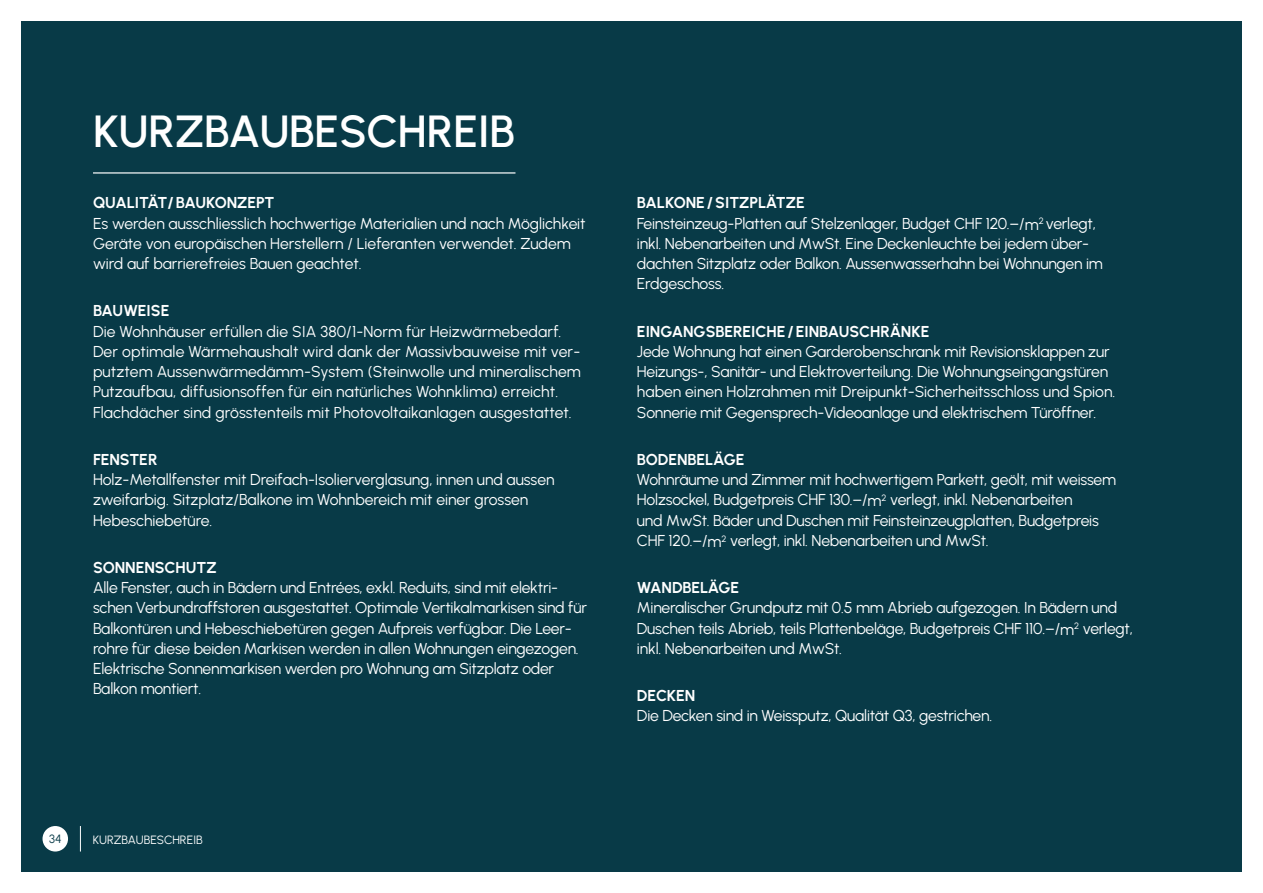
<style>
.page{position:relative;width:1263px;height:893px;background:#fff}
.page>*{position:absolute;margin:0;border:0;box-sizing:border-box;transform-origin:0 0}
.HAUS_D_fein{font:600 45px "Urbanist";color:#fff}
.t1{font:15.75px/20.2px "Urbanist";letter-spacing:-.01em;color:#fff}
.HAUS_D_fein-2{font:700 15.75px "Urbanist";letter-spacing:-.005em;color:#fff}
.t2{font:12px "Urbanist";color:#fff}
.t3{font:12px "Urbanist";color:#083a47}
</style>
<div class="page">
<div style="left:21px;top:21px;width:1221px;height:851px;background:#083a47"></div>
<hr style="left:93px;top:172px;width:422px;height:2px;background:#fff">
<div style="left:43px;top:826px;width:25px;height:25px;background:#fff;border-radius:50%"></div>
<svg style="left:80px;top:826px;width:1px;height:25px"></svg>
<p class="HAUS_D_fein" style="left:93px;top:101px;width:424px">KURZBAUBESCHREIB</p>
<p class="HAUS_D_fein-2" style="left:93px;top:192px;width:183px">QUALITÄT/BAUKONZEPT</p>
<p class="t1" style="left:93px;top:213px;width:494px">Es werden ausschliesslich hochwertige Materialien und nach Möglichkeit<br>Geräte von europäischen Herstellern / Lieferanten verwendet. Zudem wird auf barrierefreies Bauen geachtet.</p>
<p class="HAUS_D_fein-2" style="left:93px;top:300px;width:78px">BAUWEISE</p>
<p class="t1" style="left:93px;top:321px;width:489px">Die Wohnhäuser erfüllen die SIA 380/1-Norm für Heizwärmebedarf.<br>Der optimale Wärmehaushalt wird dank der Massivbauweise mit ver&shy;putztem Aussenwärmedämm-System (Steinwolle und mineralischem Putzaufbau, diffusionsoffen für ein natürliches Wohnklima) erreicht.<br>Flachdächer sind grösstenteils mit Photovoltaikanlagen ausgestattet.</p>
<p class="HAUS_D_fein-2" style="left:93px;top:448px;width:66px">FENSTER</p>
<p class="t1" style="left:93px;top:469px;width:463px">Holz-Metallfenster mit Dreifach-Isolierverglasung, innen und aussen zweifarbig. Sitzplatz/Balkone im Wohnbereich mit einer grossen<br>Hebeschiebetüre.</p>
<p class="HAUS_D_fein-2" style="left:93px;top:556px;width:125px">SONNENSCHUTZ</p>
<p class="t1" style="left:93px;top:577px;width:495px">Alle Fenster, auch in Bädern und Entrées, exkl. Reduits, sind mit elektri&shy;schen Verbundraffstoren ausgestattet. Optimale Vertikalmarkisen sind für Balkontüren und Hebeschiebetüren gegen Aufpreis verfügbar. Die Leer&shy;rohre für diese beiden Markisen werden in allen Wohnungen eingezogen.<br>Elektrische Sonnenmarkisen werden pro Wohnung am Sitzplatz oder Balkon montiert.</p>
<p class="t3" style="left:49px;top:831px;width:14px">34</p>
<p class="t2" style="left:93px;top:832px;width:111px">KURZBAUBESCHREIB</p>
<p class="HAUS_D_fein-2" style="left:637px;top:192px;width:169px">BALKONE/SITZPLÄTZE</p>
<p class="t1" style="left:637px;top:213px;width:460px">Feinsteinzeug-Platten auf Stelzenlager, Budget CHF 120.–/m<sup>2</sup> verlegt,</p>
<p class="t1" style="left:637px;top:233px;width:467px">inkl. Nebenarbeiten und MwSt. Eine Deckenleuchte bei jedem über&shy;dachten Sitzplatz oder Balkon. Aussenwasserhahn bei Wohnungen im<br>Erdgeschoss.</p>
<p class="HAUS_D_fein-2" style="left:637px;top:320px;width:294px">EINGANGSBEREICHE/EINBAUSCHRÄNKE</p>
<p class="t1" style="left:637px;top:341px;width:480px">Jede Wohnung hat einen Garderobenschrank mit Revisionsklappen zur<br>Heizungs-, Sanitär- und Elektroverteilung. Die Wohnungseingangstüren haben einen Holzrahmen mit Dreipunkt-Sicherheitsschloss und Spion.</p>
<p class="t1" style="left:637px;top:402px;width:461px">Sonnerie mit Gegensprech-Videoanlage und elektrischem Türöffner.</p>
<p class="HAUS_D_fein-2" style="left:637px;top:448px;width:109px">BODENBELÄGE</p>
<p class="t1" style="left:637px;top:469px;width:481px">Wohnräume und Zimmer mit hochwertigem Parkett, geölt, mit weissem Holzsockel, Budgetpreis CHF 130.–/m<sup>2</sup> verlegt, inkl. Nebenarbeiten<br>und MwSt. Bäder und Duschen mit Feinsteinzeugplatten, Budgetpreis CHF 120.–/m<sup>2</sup> verlegt, inkl. Nebenarbeiten und MwSt.</p>
<p class="HAUS_D_fein-2" style="left:637px;top:577px;width:104px">WANDBELÄGE</p>
<p class="t1" style="left:637px;top:597px;width:497px">Mineralischer Grundputz mit 0.5 mm Abrieb aufgezogen. In Bädern und<br>Duschen teils Abrieb, teils Plattenbeläge, Budgetpreis CHF 110.–/m<sup>2</sup> verlegt, inkl. Nebenarbeiten und MwSt.</p>
<p class="HAUS_D_fein-2" style="left:637px;top:685px;width:60px">DECKEN</p>
<p class="t1" style="left:637px;top:705px;width:357px">Die Decken sind in Weissputz, Qualität Q3, gestrichen.</p>
</div>
